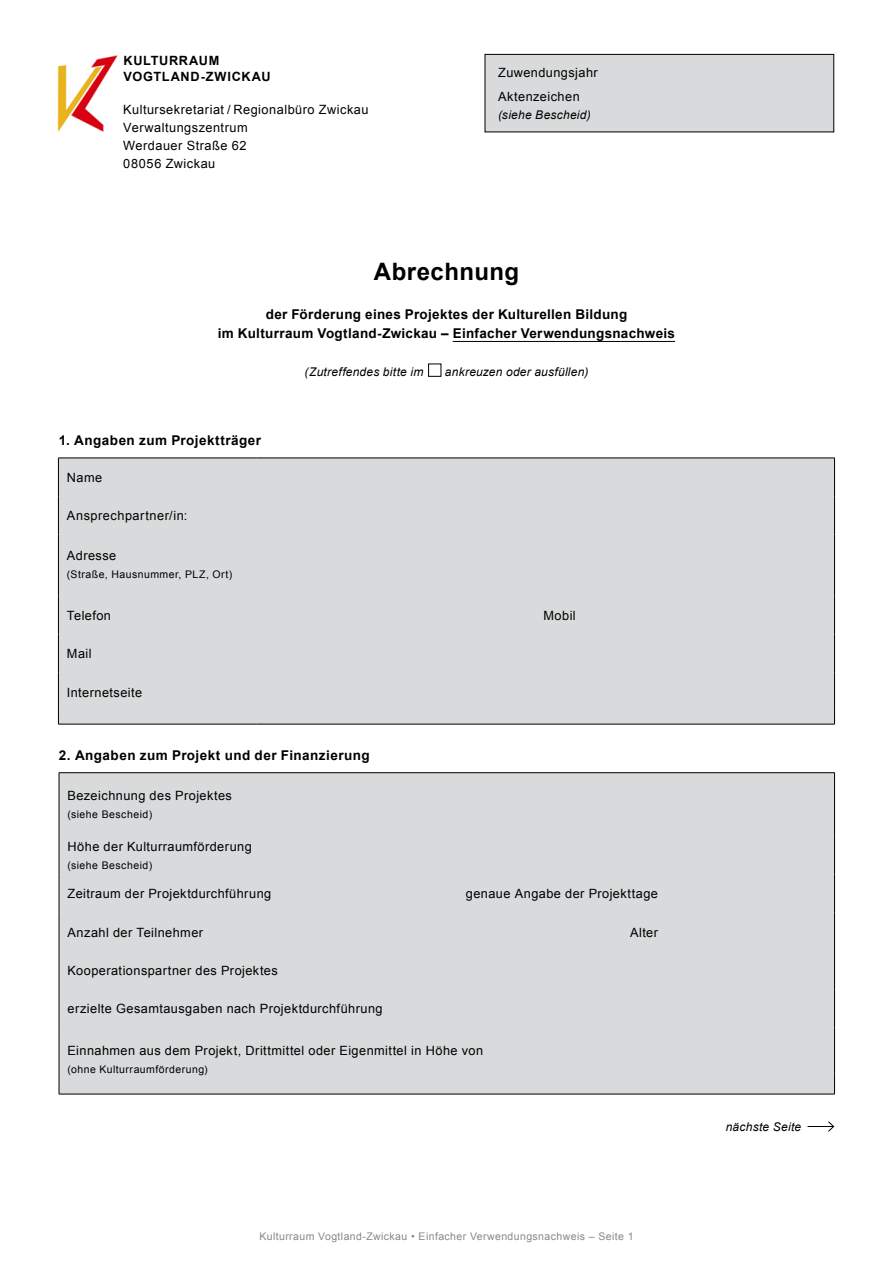
<style>
.page{position:relative;width:893px;height:1263px;background:#fff}
.page>*{position:absolute;margin:0;border:0;box-sizing:border-box;transform-origin:0 0}
.t1{font:700 24px "Arial";letter-spacing:.02em;color:#000}
.t2{font:700 13.5px/19.5px "Arial";letter-spacing:.025em;color:#000;text-align:center}
.t3{font:12.75px/18px "Arial";letter-spacing:.035em;color:#000}
.t4{font:700 12.75px/16.5px "Arial";letter-spacing:.055em;color:#000}
.t5{font:italic 12px "Arial";letter-spacing:.02em;color:#000}
.t6{font:10.5px "Arial";letter-spacing:.045em;color:#000}
.t7{font:10.5px "Arial";letter-spacing:.04em;color:#87888a}
</style>
<div class="page">
<div style="left:60px;top:773px;width:774px;height:321px;background:#d9dadb"></div>
<hr style="left:59px;top:772px;width:233px;height:1px;background:#000">
<hr style="left:59px;top:773px;width:1px;height:63px;background:#000">
<hr style="left:292px;top:772px;width:543px;height:1px;background:#000">
<hr style="left:834px;top:773px;width:1px;height:63px;background:#000">
<hr style="left:59px;top:836px;width:1px;height:38px;background:#000">
<hr style="left:834px;top:836px;width:1px;height:38px;background:#000">
<hr style="left:59px;top:874px;width:1px;height:39px;background:#000">
<hr style="left:834px;top:874px;width:1px;height:39px;background:#000">
<hr style="left:59px;top:913px;width:1px;height:38px;background:#000">
<hr style="left:834px;top:913px;width:1px;height:38px;background:#000">
<hr style="left:59px;top:951px;width:1px;height:38px;background:#000">
<hr style="left:834px;top:951px;width:1px;height:38px;background:#000">
<hr style="left:59px;top:989px;width:1px;height:38px;background:#000">
<hr style="left:834px;top:989px;width:1px;height:38px;background:#000">
<hr style="left:59px;top:1027px;width:1px;height:46px;background:#000">
<hr style="left:834px;top:1027px;width:1px;height:46px;background:#000">
<svg style="left:59px;top:1073px;width:1px;height:21px"></svg>
<svg style="left:834px;top:1073px;width:1px;height:21px"></svg>
<hr style="left:59px;top:1094px;width:233px;height:1px;background:#000">
<hr style="left:292px;top:1094px;width:543px;height:1px;background:#000">
<img style="left:57px;top:55px;width:60px;height:77px">
<div style="left:59px;top:459px;width:775px;height:265px;background:#d9dadb"></div>
<hr style="left:58px;top:458px;width:1px;height:38px;background:#000">
<hr style="left:834px;top:458px;width:1px;height:38px;background:#000">
<hr style="left:58px;top:496px;width:1px;height:38px;background:#000">
<hr style="left:834px;top:496px;width:1px;height:38px;background:#000">
<hr style="left:58px;top:534px;width:1px;height:62px;background:#000">
<hr style="left:834px;top:534px;width:1px;height:62px;background:#000">
<hr style="left:58px;top:596px;width:1px;height:38px;background:#000">
<hr style="left:834px;top:596px;width:1px;height:38px;background:#000">
<hr style="left:58px;top:634px;width:1px;height:39px;background:#000">
<hr style="left:834px;top:634px;width:1px;height:39px;background:#000">
<hr style="left:58px;top:673px;width:1px;height:38px;background:#000">
<hr style="left:834px;top:673px;width:1px;height:38px;background:#000">
<svg style="left:58px;top:711px;width:1px;height:13px"></svg>
<svg style="left:834px;top:711px;width:1px;height:13px"></svg>
<hr style="left:58px;top:724px;width:198px;height:1px;background:#000">
<hr style="left:256px;top:724px;width:579px;height:1px;background:#000">
<hr style="left:58px;top:458px;width:198px;height:1px;background:#000">
<hr style="left:256px;top:458px;width:579px;height:1px;background:#000">
<hr style="left:453px;top:341px;width:222px;height:1px;background:#000">
<div style="left:428px;top:364px;width:13px;height:13px;border:1px solid #000"></div>
<div style="left:485px;top:54px;width:349px;height:78px;background:#d9dadb"></div>
<div style="left:485px;top:54px;width:349px;height:78px;border:1px solid #000"></div>
<svg style="left:808px;top:1121px;width:27px;height:11px"></svg>
<p class="t4" style="left:124px;top:52px;width:149px">KULTURRAUM<br>VOGTLAND-ZWICKAU</p>
<p class="t3" style="left:123px;top:101px;width:247px">Kultursekretariat / Regionalbüro Zwickau<br>Verwaltungszentrum<br>Werdauer Straße 62<br>08056 Zwickau</p>
<p class="t3" style="left:498px;top:60px;width:101px;line-height:24px">Zuwendungsjahr<br>Aktenzeichen</p>
<p class="t5" style="left:498px;top:107px;width:94px">(siehe Bescheid)</p>
<h1 class="t1" style="left:374px;top:256px;width:147px">Abrechnung</h1>
<p class="t2" style="left:218px;top:305px;width:459px">der Förderung eines Projektes der Kulturellen Bildung<br>im Kulturraum Vogtland-Zwickau – Einfacher Verwendungsnachweis</p>
<p class="t5" style="left:305px;top:364px;width:120px">(Zutreffendes bitte im</p>
<p class="t5" style="left:445px;top:364px;width:145px">ankreuzen oder ausfüllen)</p>
<p class="t2" style="left:59px;top:431px;width:204px">1. Angaben zum Projektträger</p>
<p class="t3" style="left:67px;top:468px;width:37px">Name</p>
<p class="t3" style="left:67px;top:507px;width:122px">Ansprechpartner/in:</p>
<p class="t3" style="left:67px;top:547px;width:51px">Adresse</p>
<p class="t6" style="left:67px;top:568px;width:167px">(Straße, Hausnummer, PLZ, Ort)</p>
<p class="t3" style="left:67px;top:607px;width:46px">Telefon</p>
<p class="t3" style="left:67px;top:645px;width:26px">Mail</p>
<p class="t3" style="left:67px;top:683px;width:77px">Internetseite</p>
<p class="t2" style="left:59px;top:746px;width:312px">2. Angaben zum Projekt und der Finanzierung</p>
<p class="t3" style="left:543px;top:607px;width:34px">Mobil</p>
<p class="t3" style="left:68px;top:787px;width:166px">Bezeichnung des Projektes</p>
<p class="t6" style="left:68px;top:808px;width:86px">(siehe Bescheid)</p>
<p class="t3" style="left:68px;top:838px;width:186px">Höhe der Kulturraumförderung</p>
<p class="t6" style="left:68px;top:858px;width:86px">(siehe Bescheid)</p>
<p class="t3" style="left:68px;top:885px;width:205px">Zeitraum der Projektdurchführung</p>
<p class="t3" style="left:68px;top:923px;width:137px">Anzahl der Teilnehmer</p>
<p class="t3" style="left:68px;top:961px;width:212px">Kooperationspartner des Projektes</p>
<p class="t3" style="left:68px;top:1000px;width:317px">erzielte Gesamtausgaben nach Projektdurchführung</p>
<p class="t3" style="left:68px;top:1041px;width:417px">Einnahmen aus dem Projekt, Drittmittel oder Eigenmittel in Höhe von</p>
<p class="t6" style="left:68px;top:1062px;width:142px">(ohne Kulturraumförderung)</p>
<p class="t3" style="left:466px;top:885px;width:194px">genaue Angabe der Projekttage</p>
<p class="t3" style="left:630px;top:923px;width:30px">Alter</p>
<p class="t7" style="left:259px;top:1229px;width:376px">Kulturraum Vogtland-Zwickau • Einfacher Verwendungsnachweis – Seite 1</p>
<p class="t5" style="left:726px;top:1118px;width:77px">nächste Seite</p>
</div>
